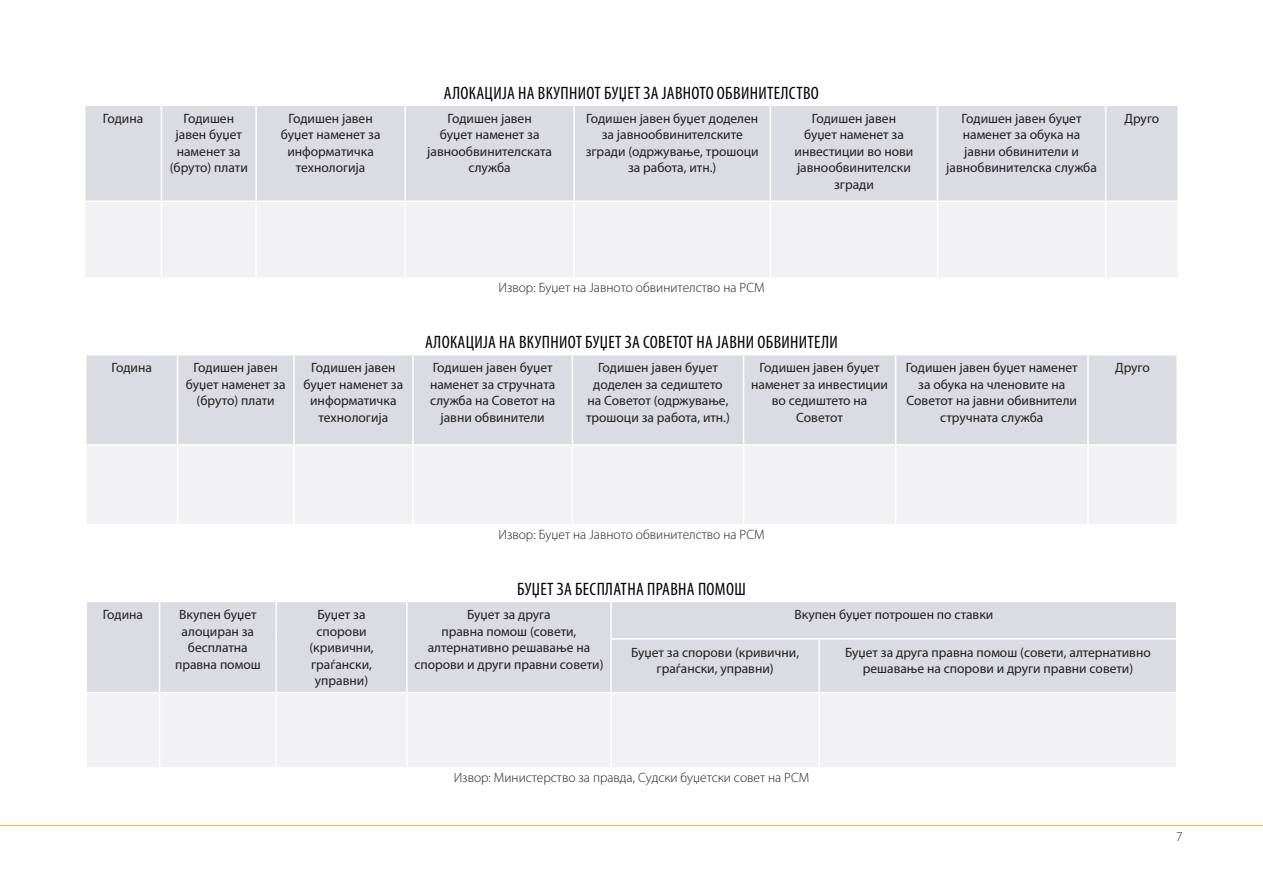
<style>
.page{position:relative;width:1263px;height:893px;background:#fff}
.page>*{position:absolute;margin:0;border:0;box-sizing:border-box;transform-origin:0 0}
.t1{font:condensed 18px "Myriad Pro";letter-spacing:.02em;color:#000}
.t2{font:13.5px/16.5px "Myriad Pro";color:#231f20;text-align:center}
.t3{font:300 13.5px "Myriad Pro";color:#231f20}
.t4{font:300 13.5px "Myriad Pro";color:#162e55}
</style>
<div class="page">
<hr style="left:0;top:825px;width:1263px;height:1px;background:#f9bc19">
<div style="left:85px;top:106px;width:1092px;height:95px;background:#dbdbe3"></div>
<div style="left:86px;top:202px;width:1091px;height:75px;background:#f2f2f5"></div>
<hr style="left:161px;top:106px;width:1px;height:95px;background:#fff">
<hr style="left:255px;top:106px;width:2px;height:95px;background:#fff">
<hr style="left:404px;top:106px;width:2px;height:95px;background:#fff">
<hr style="left:573px;top:106px;width:2px;height:95px;background:#fff">
<hr style="left:770px;top:106px;width:1px;height:95px;background:#fff">
<hr style="left:937px;top:106px;width:1px;height:95px;background:#fff">
<hr style="left:1105px;top:106px;width:1px;height:95px;background:#fff">
<hr style="left:161px;top:202px;width:1px;height:75px;background:#fff">
<hr style="left:255px;top:202px;width:2px;height:75px;background:#fff">
<hr style="left:404px;top:202px;width:2px;height:75px;background:#fff">
<hr style="left:573px;top:202px;width:2px;height:75px;background:#fff">
<hr style="left:770px;top:202px;width:1px;height:75px;background:#fff">
<hr style="left:937px;top:202px;width:1px;height:75px;background:#fff">
<hr style="left:1105px;top:202px;width:1px;height:75px;background:#fff">
<div style="left:87px;top:355px;width:1089px;height:89px;background:#dbdbe3"></div>
<div style="left:87px;top:446px;width:1089px;height:78px;background:#f2f2f5"></div>
<hr style="left:177px;top:355px;width:1px;height:89px;background:#fff">
<hr style="left:293px;top:355px;width:2px;height:89px;background:#fff">
<hr style="left:412px;top:355px;width:2px;height:89px;background:#fff">
<hr style="left:572px;top:355px;width:1px;height:89px;background:#fff">
<hr style="left:743px;top:355px;width:1px;height:89px;background:#fff">
<hr style="left:895px;top:355px;width:1px;height:89px;background:#fff">
<hr style="left:1087px;top:355px;width:2px;height:89px;background:#fff">
<hr style="left:177px;top:446px;width:1px;height:78px;background:#fff">
<hr style="left:293px;top:446px;width:2px;height:78px;background:#fff">
<hr style="left:412px;top:446px;width:2px;height:78px;background:#fff">
<hr style="left:572px;top:446px;width:1px;height:78px;background:#fff">
<hr style="left:743px;top:446px;width:1px;height:78px;background:#fff">
<hr style="left:895px;top:446px;width:1px;height:78px;background:#fff">
<hr style="left:1087px;top:446px;width:2px;height:78px;background:#fff">
<div style="left:87px;top:602px;width:1089px;height:90px;background:#dbdbe3"></div>
<div style="left:87px;top:694px;width:1089px;height:73px;background:#f2f2f5"></div>
<hr style="left:159px;top:602px;width:1px;height:37px;background:#fff">
<hr style="left:159px;top:639px;width:1px;height:53px;background:#fff">
<hr style="left:275px;top:602px;width:2px;height:37px;background:#fff">
<hr style="left:275px;top:639px;width:2px;height:53px;background:#fff">
<hr style="left:406px;top:602px;width:2px;height:37px;background:#fff">
<hr style="left:406px;top:639px;width:2px;height:53px;background:#fff">
<hr style="left:610px;top:602px;width:2px;height:36px;background:#fff">
<hr style="left:610px;top:640px;width:2px;height:52px;background:#fff">
<hr style="left:818px;top:640px;width:2px;height:52px;background:#fff">
<hr style="left:610px;top:638px;width:209px;height:2px;background:#fff">
<hr style="left:819px;top:638px;width:358px;height:2px;background:#fff">
<hr style="left:159px;top:693px;width:1px;height:74px;background:#fff">
<hr style="left:275px;top:693px;width:2px;height:74px;background:#fff">
<hr style="left:406px;top:693px;width:2px;height:74px;background:#fff">
<hr style="left:610px;top:693px;width:2px;height:74px;background:#fff">
<hr style="left:818px;top:693px;width:2px;height:74px;background:#fff">
<p class="t1" style="left:444px;top:82px;width:376px">АЛОКАЦИЈА НА ВКУПНИОТ БУЏЕТ ЗА ЈАВНОТО ОБВИНИТЕЛСТВО</p>
<p class="t2" style="left:103px;top:110px;width:42px">Година</p>
<p class="t2" style="left:170px;top:110px;width:80px">Годишен јавен буџет наменет за (бруто) плати</p>
<p class="t2" style="left:281px;top:110px;width:101px">Годишен јавен буџет наменет за информатичка технологија</p>
<p class="t2" style="left:427px;top:110px;width:126px">Годишен јавен<br>буџет наменет за јавнообвинителската служба</p>
<p class="t2" style="left:586px;top:110px;width:175px">Годишен јавен буџет доделен за јавнообвинителските згради (одржување, трошоци за работа, итн.)</p>
<p class="t2" style="left:794px;top:110px;width:120px">Годишен јавен буџет наменет за инвестиции во нови јавнообвинителски згради</p>
<p class="t2" style="left:946px;top:110px;width:152px">Годишен јавен буџет наменет за обука на јавни обвинители и јавнобвинителска служба</p>
<p class="t2" style="left:1124px;top:110px;width:36px">Друго</p>
<p class="t3" style="left:498px;top:280px;width:268px">Извор: Буџет на Јавното обвинителство на РСМ</p>
<p class="t1" style="left:425px;top:331px;width:414px">АЛОКАЦИЈА НА ВКУПНИОТ БУЏЕТ ЗА СОВЕТОТ НА ЈАВНИ ОБВИНИТЕЛИ</p>
<p class="t2" style="left:111px;top:359px;width:42px">Година</p>
<p class="t2" style="left:186px;top:359px;width:101px">Годишен јавен буџет наменет за (бруто) плати</p>
<p class="t2" style="left:303px;top:359px;width:101px">Годишен јавен буџет наменет за информатичка технологија</p>
<p class="t2" style="left:430px;top:359px;width:127px">Годишен јавен буџет наменет за стручната служба на Советот на јавни обвинители</p>
<p class="t2" style="left:586px;top:359px;width:145px">Годишен јавен буџет доделен за седиштето на Советот (одржување, трошоци за работа, итн.)</p>
<p class="t2" style="left:751px;top:359px;width:138px">Годишен јавен буџет наменет за инвестиции во седиштето на<br>Советот</p>
<p class="t2" style="left:906px;top:359px;width:173px">Годишен јавен буџет наменет за обука на членовите на<br>Советот на јавни обивнители стручната служба</p>
<p class="t2" style="left:1115px;top:359px;width:36px">Друго</p>
<p class="t2" style="left:103px;top:606px;width:42px">Година</p>
<p class="t2" style="left:175px;top:606px;width:87px">Вкупен буџет алоциран за бесплатна правна помош</p>
<p class="t2" style="left:317px;top:606px;width:50px">Буџет за</p>
<p class="t2" style="left:309px;top:623px;width:66px">спорови (кривични, граѓански, управни)</p>
<p class="t3" style="left:498px;top:527px;width:268px">Извор: Буџет на Јавното обвинителство на РСМ</p>
<p class="t1" style="left:517px;top:578px;width:230px">БУЏЕТ ЗА БЕСПЛАТНА ПРАВНА ПОМОШ</p>
<p class="t2" style="left:467px;top:606px;width:85px">Буџет за друга</p>
<p class="t2" style="left:414px;top:623px;width:191px">правна помош (совети, алтернативно решавање на спорови и други правни совети)</p>
<p class="t2" style="left:794px;top:606px;width:200px">Вкупен буџет потрошен по ставки</p>
<p class="t2" style="left:631px;top:643px;width:170px">Буџет за спорови (кривични, граѓански, управни)</p>
<p class="t2" style="left:845px;top:643px;width:307px">Буџет за друга правна помош (совети, алтернативно решавање на спорови и други правни совети)</p>
<p class="t3" style="left:454px;top:770px;width:357px">Извор: Министерство за правда, Судски буџетски совет на РСМ</p>
<p class="t4" style="left:1176px;top:829px;width:8px">7</p>
</div>
